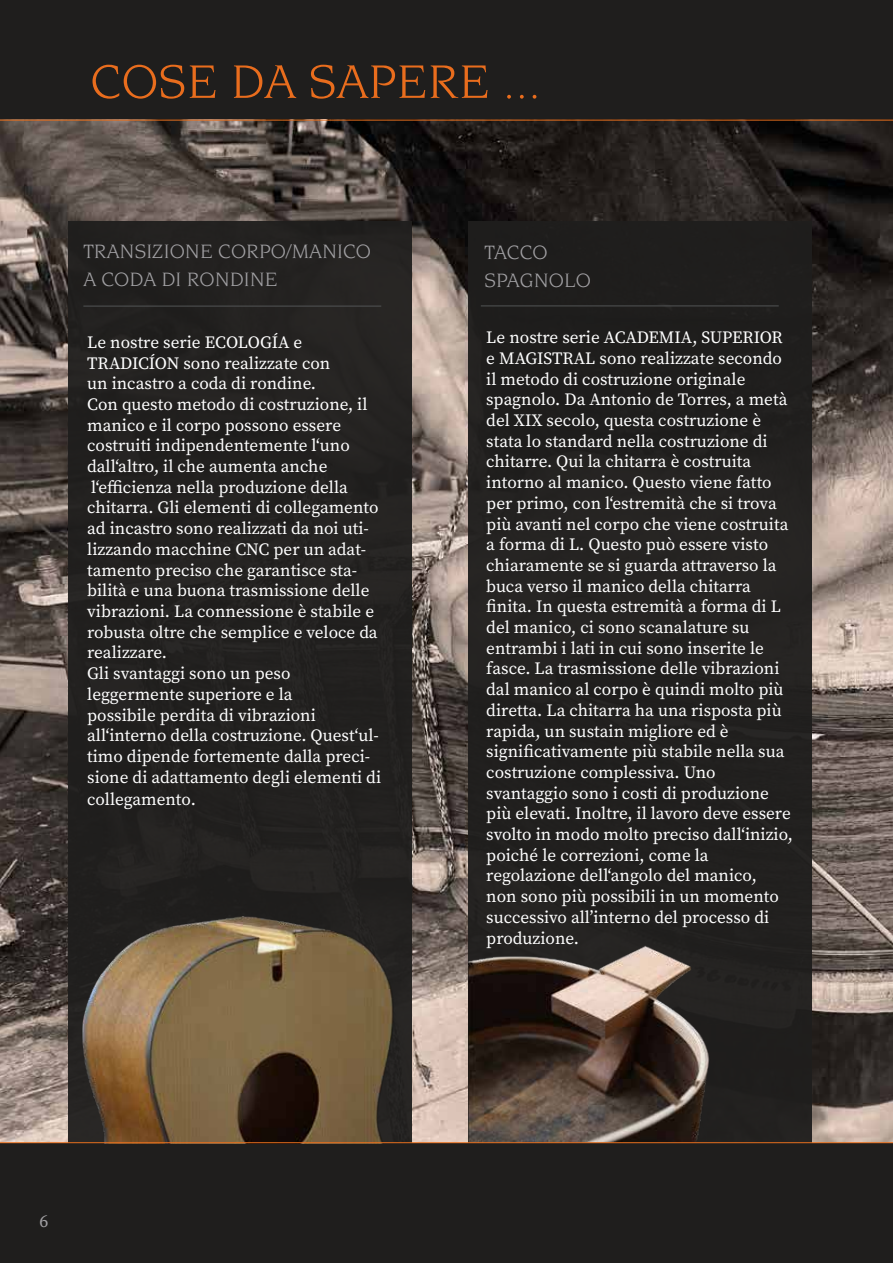
<style>
.page{position:relative;width:893px;height:1263px;background:#1f1e1d}
.page>*{position:absolute;margin:0;border:0;box-sizing:border-box;transform-origin:0 0}
.t1{font:51px "Novarese Pro";color:#e96d1d}
.t2{font:21px/28.5px "Novarese Pro";color:#a1a0a3}
.t3{font:18px "Source Serif Variable";color:#a1a0a3}
.t4{font:17.25px/20.7px "Source Serif Variable";color:#fff}
</style>
<div class="page">
<img style="left:0;top:121px;width:893px;height:1021px">
<div style="left:68px;top:222px;width:343px;height:936px;background:#1f1e1d"></div>
<div style="left:468px;top:222px;width:344px;height:937px;background:#1f1e1d"></div>
<img style="left:72px;top:895px;width:321px;height:247px">
<hr style="left:0;top:120px;width:893px;height:1px;background:#e76f1d">
<img style="left:469px;top:945px;width:240px;height:197px">
<hr style="left:481px;top:306px;width:298px;height:1px;background:#525455">
<hr style="left:83px;top:306px;width:298px;height:1px;background:#525455">
<hr style="left:0;top:1142px;width:893px;height:1px;background:#e76f1d">
<h1 class="t1" style="left:90px;top:53px;width:452px">COSE DA SAPERE ...</h1>
<p class="t2" style="left:83px;top:237px;width:289px">TRANSIZIONE CORPO/MANICO<br>A CODA DI RONDINE</p>
<p class="t2" style="left:484px;top:237px;width:108px">TACCO<br>SPAGNOLO</p>
<p class="t4" style="left:87px;top:332px;width:295px">Le nostre serie ECOLOGÍA e TRADICÍON sono realizzate con<br>un incastro a coda di rondine.<br>Con questo metodo di costruzione, il manico e il corpo possono essere costruiti indipendentemente l‘uno dall‘altro, il che aumenta anche l‘efficienza nella produzione della chitarra. Gli elementi di collegamento ad incastro sono realizzati da noi uti&shy;lizzando macchine CNC per un adat&shy;tamento preciso che garantisce sta&shy;bilità e una buona trasmissione delle vibrazioni. La connessione è stabile e robusta oltre che semplice e veloce da realizzare.<br>Gli svantaggi sono un peso leggermente superiore e la<br>possibile perdita di vibrazioni all‘interno della costruzione. Quest‘ul&shy;timo dipende fortemente dalla preci&shy;sione di adattamento degli elementi di</p>
<p class="t4" style="left:87px;top:789px;width:110px">collegamento.</p>
<p class="t4" style="left:486px;top:327px;width:308px">Le nostre serie ACADEMIA, SUPERIOR e MAGISTRAL sono realizzate secondo il metodo di costruzione originale spagnolo. Da Antonio de Torres, a metà del XIX secolo, questa costruzione è stata lo standard nella costruzione di chitarre. Qui la chitarra è costruita intorno al manico. Questo viene fatto per primo, con l‘estremità che si trova più avanti nel corpo che viene costruita a forma di L. Questo può essere visto chiaramente se si guarda attraverso la buca verso il manico della chitarra finita. In questa estremità a forma di L del manico, ci sono scanalature su entrambi i lati in cui sono inserite le fasce. La trasmissione delle vibrazioni dal manico al corpo è quindi molto più diretta. La chitarra ha una risposta più rapida, un sustain migliore ed è significativamente più stabile nella sua costruzione complessiva. Uno svantaggio sono i costi di produzione più elevati. Inoltre, il lavoro deve essere svolto in modo molto preciso dall‘inizio, poiché le correzioni, come la regolazione dell‘angolo del manico,<br>non sono più possibili in un momento successivo all’interno del processo di produzione.</p>
<p class="t3" style="left:39px;top:1209px;width:10px">6</p>
</div>
